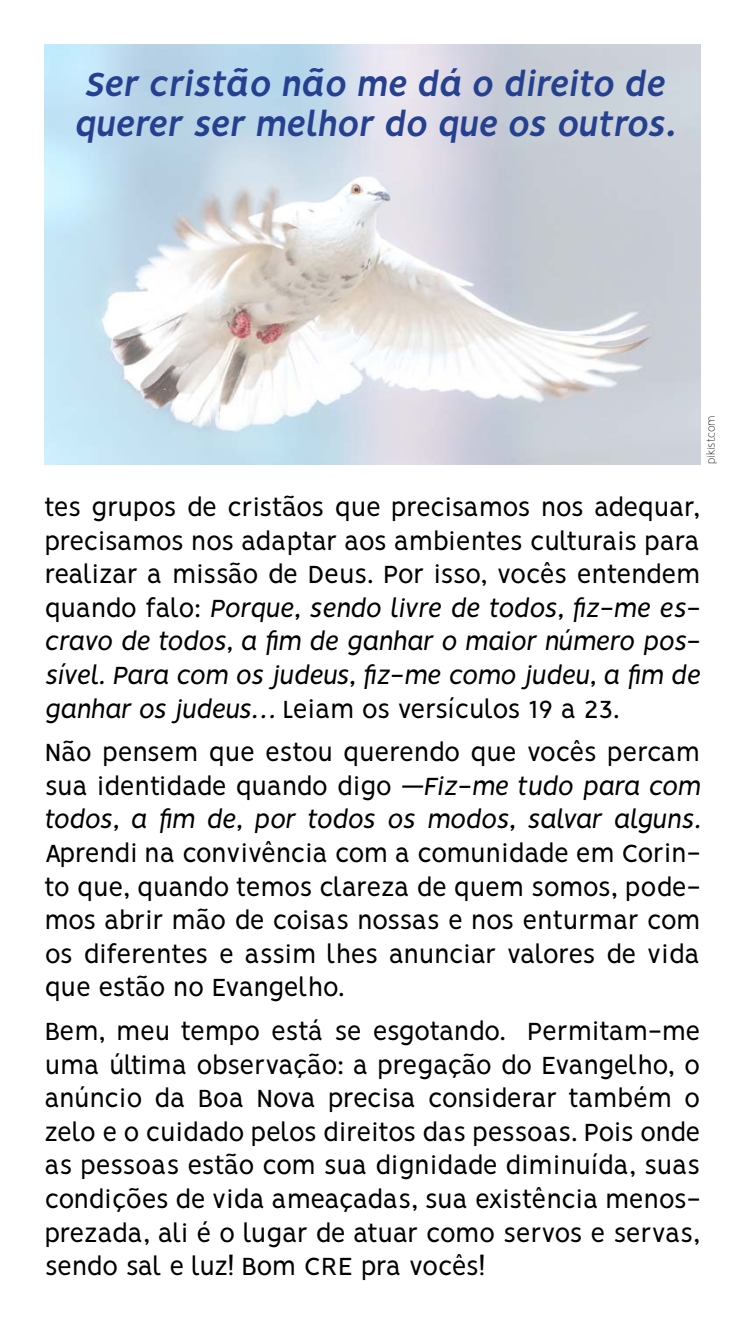
<style>
.page{position:relative;width:745px;height:1340px;background:#fff}
.page>*{position:absolute;margin:0;border:0;box-sizing:border-box;transform-origin:0 0}
.t1{font:italic 700 37.62px/40.2px "Vision";letter-spacing:.01em;color:#25408f}
.t2{font:28px/33.6px "Vision";letter-spacing:-.02em;color:#000;text-align:justify}
.t3{font:100 12.25px "Vision";letter-spacing:-.03em;color:#000}
.s1{font-style:italic}
</style>
<div class="page">
<img style="left:45px;top:45px;width:654px;height:419px">
<h1 class="t1" style="left:75px;top:64px;width:601px">Ser cristão não me dá o direito de querer ser melhor do que os outros.</h1>
<p class="t3" style="left:703px;top:464px;width:50px;rotate:-90deg">pikist.com</p>
<p class="t2" style="left:45px;top:490px;width:656px">tes grupos de cristãos que precisamos nos adequar, precisamos nos adaptar aos ambientes culturais para realizar a missão de Deus. Por isso, vocês entendem quando falo: <span class="s1">Porque, sendo livre de todos, fiz-me es&shy;cravo de todos, a fim de ganhar o maior número pos&shy;sível. Para com os judeus, fiz-me como judeu, a fim de ganhar os judeus…</span> Leiam os versículos 19 a 23.</p>
<p class="t2" style="left:45px;top:735px;width:656px">Não pensem que estou querendo que vocês percam sua identidade quando digo <span class="s1">—Fiz-me tudo para com todos, a fim de, por todos os modos, salvar alguns.</span></p>
<p class="t2" style="left:45px;top:836px;width:656px">Aprendi na convivência com a comunidade em Corin&shy;to que, quando temos clareza de quem somos, pode&shy;mos abrir mão de coisas nossas e nos enturmar com os diferentes e assim lhes anunciar valores de vida que estão no Evangelho.</p>
<p class="t2" style="left:45px;top:1014px;width:656px">Bem, meu tempo está se esgotando. Permitam-me uma última observação: a pregação do Evangelho, o anúncio da Boa Nova precisa considerar também o zelo e o cuidado pelos direitos das pessoas. Pois onde as pessoas estão com sua dignidade diminuída, suas condições de vida ameaçadas, sua existência menos&shy;prezada, ali é o lugar de atuar como servos e servas, sendo sal e luz! Bom CRE pra vocês!</p>
</div>
